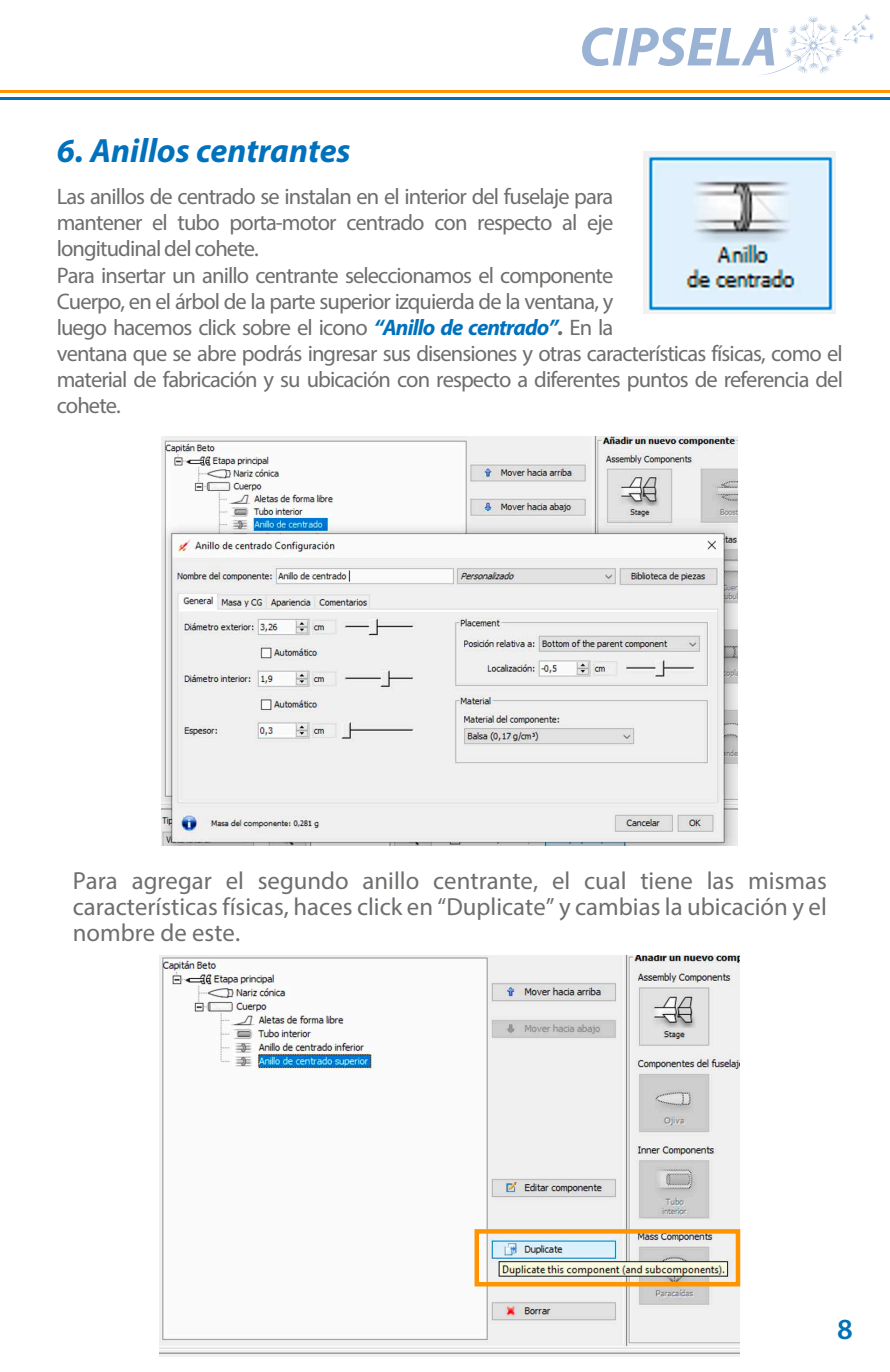
<style>
.page{position:relative;width:890px;height:1372px;background:#fff}
.page>*{position:absolute;margin:0;border:0;box-sizing:border-box;transform-origin:0 0}
.t1{font:italic 700 33.75px "Myriad Pro";color:#0071bc}
.t2{font:600 29.25px "Myriad Pro";color:#0072b7}
.t3{font:24.75px/26.1px "Myriad Pro";color:#6e6e6d;text-align:justify}
.t4{font:22.5px/26.1px "Myriad Pro";letter-spacing:-.04em;color:#6e6e6d}
.s1{font-weight:700;font-style:italic;color:#0071bc}
.s2{font-weight:700;font-style:italic}
</style>
<div class="page">
<svg style="left:582px;top:14px;width:292px;height:61px"></svg>
<hr style="left:0;top:97px;width:890px;height:3px;background:#0071b9">
<hr style="left:0;top:90px;width:890px;height:3px;background:#ff9200">
<img style="left:162px;top:436px;width:576px;height:409px">
<img style="left:644px;top:152px;width:192px;height:161px">
<img style="left:160px;top:955px;width:580px;height:401px">
<div style="left:474px;top:1229px;width:266px;height:57px;border:4px solid #ff9300"></div>
<h1 class="t1" style="left:57px;top:129px;width:295px">6. Anillos centrantes</h1>
<p class="t4" style="left:57px;top:183px;width:788px">Las anillos de centrado se instalan en el interior del fuselaje para<br>mantener el tubo porta-motor centrado con respecto al eje<br>longitudinal del cohete.<br>Para insertar un anillo centrante seleccionamos el componente<br>Cuerpo, en el árbol de la parte superior izquierda de la ventana, y<br>luego hacemos click sobre el icono <span class="s1">“Anillo de centrado”</span><span class="s2">.</span> En la<br>ventana que se abre podrás ingresar sus disensiones y otras características físicas, como el material de fabricación y su ubicación con respecto a diferentes puntos de referencia del cohete.</p>
<p class="t3" style="left:73px;top:867px;width:755px">Para agregar el segundo anillo centrante, el cual tiene las mismas características físicas, haces click en “Duplicate” y cambias la ubicación y el nombre de este.</p>
<h2 class="t2" style="left:837px;top:1310px;width:17px">8</h2>
</div>
